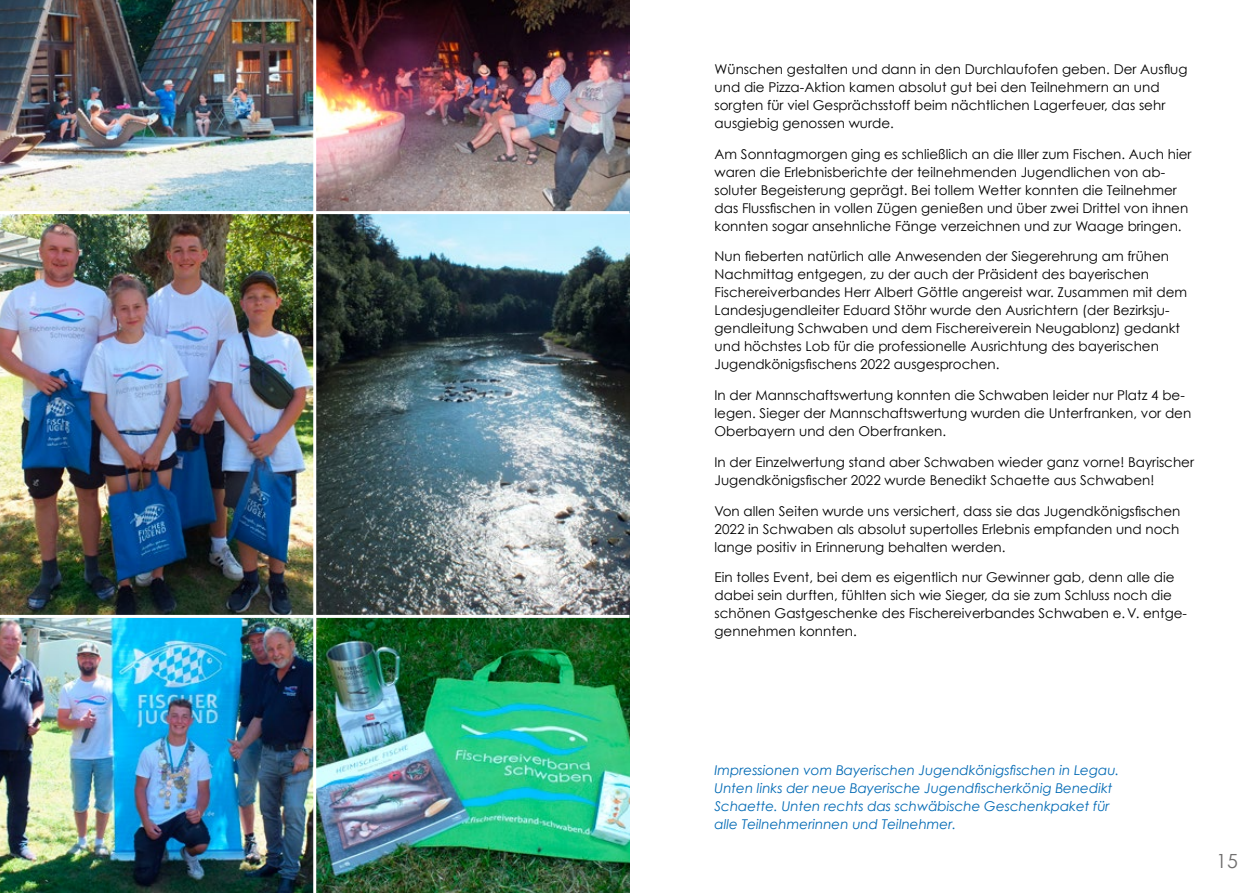
<style>
.page{position:relative;width:1259px;height:893px;background:#fff}
.page>*{position:absolute;margin:0;border:0;box-sizing:border-box;transform-origin:0 0}
.t1{font:19.5px "Century Gothic";color:#706f6f}
.t2{font:13.5px/18px "Century Gothic";color:#000}
.t3{font:italic 13.5px/18px "Century Gothic";color:#0069b4}
</style>
<div class="page">
<img style="left:0;top:0;width:629px;height:893px">
<hr style="left:0;top:211px;width:629px;height:3px;background:#fff">
<hr style="left:0;top:615px;width:629px;height:3px;background:#fff">
<hr style="left:313px;top:0;width:3px;height:893px;background:#fff">
<p class="t2" style="left:714px;top:60px;width:474px">Wünschen gestalten und dann in den Durchlaufofen geben. Der Ausflug und die Pizza-Aktion kamen absolut gut bei den Teilnehmern an und sorgten für viel Gesprächsstoff beim nächtlichen Lagerfeuer, das sehr ausgiebig genossen wurde.</p>
<p class="t2" style="left:714px;top:145px;width:478px">Am Sonntagmorgen ging es schließlich an die Iller zum Fischen. Auch hier waren die Erlebnisberichte der teilnehmenden Jugendlichen von ab&shy;soluter Begeisterung geprägt. Bei tollem Wetter konnten die Teilnehmer das Flussfischen in vollen Zügen genießen und über zwei Drittel von ihnen konnten sogar ansehnliche Fänge verzeichnen und zur Waage bringen.</p>
<p class="t2" style="left:714px;top:247px;width:474px">Nun fieberten natürlich alle Anwesenden der Siegerehrung am frühen Nachmittag entgegen, zu der auch der Präsident des bayerischen Fischereiverbandes Herr Albert Göttle angereist war. Zusammen mit dem Landesjugendleiter Eduard Stöhr wurde den Ausrichtern (der Bezirksju&shy;gendleitung Schwaben und dem Fischereiverein Neugablonz) gedankt und höchstes Lob für die professionelle Ausrichtung des bayerischen Jugendkönigsfischens 2022 ausgesprochen.</p>
<p class="t2" style="left:714px;top:386px;width:478px">In der Mannschaftswertung konnten die Schwaben leider nur Platz 4 be&shy;legen. Sieger der Mannschaftswertung wurden die Unterfranken, vor den<br>Oberbayern und den Oberfranken.</p>
<p class="t2" style="left:714px;top:453px;width:481px">In der Einzelwertung stand aber Schwaben wieder ganz vorne! Bayrischer<br>Jugendkönigsfischer 2022 wurde Benedikt Schaette aus Schwaben!</p>
<p class="t2" style="left:714px;top:502px;width:467px;text-align:justify">Von allen Seiten wurde uns versichert, dass sie das Jugendkönigsfischen 2022 in Schwaben als absolut supertolles Erlebnis empfanden und noch lange positiv in Erinnerung behalten werden.</p>
<p class="t2" style="left:714px;top:568px;width:474px">Ein tolles Event, bei dem es eigentlich nur Gewinner gab, denn alle die dabei sein durften, fühlten sich wie Sieger, da sie zum Schluss noch die schönen Gastgeschenke des Fischereiverbandes Schwaben e. V. entge&shy;gennehmen konnten.</p>
<p class="t3" style="left:714px;top:761px;width:406px">Impressionen vom Bayerischen Jugendkönigsfischen in Legau.<br>Unten links der neue Bayerische Jugendfischerkönig Benedikt Schaette. Unten rechts das schwäbische Geschenkpaket für alle Teilnehmerinnen und Teilnehmer.</p>
<h1 class="t1" style="left:1216px;top:849px;width:23px">15</h1>
</div>
